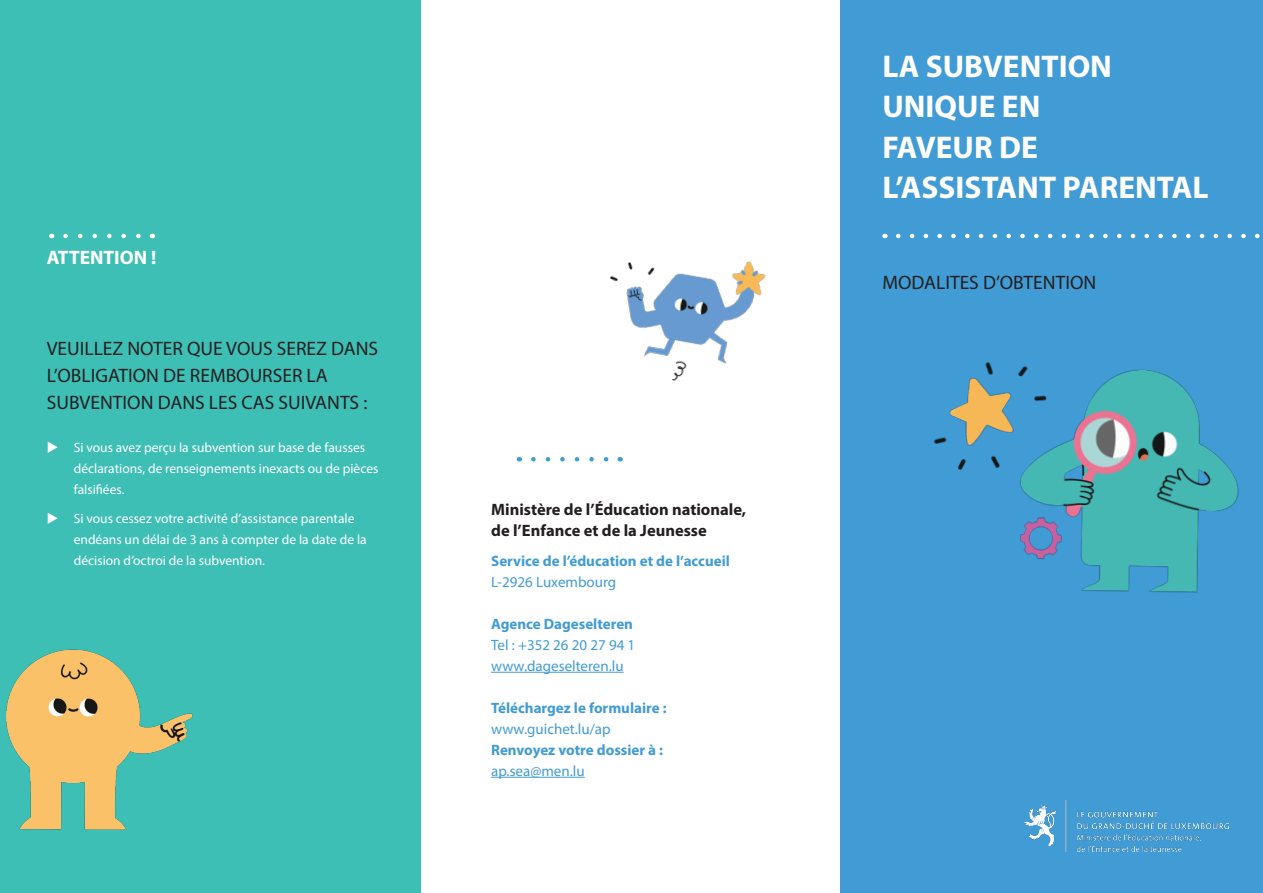
<style>
.page{position:relative;width:1263px;height:893px;background:#fff}
.page>*{position:absolute;margin:0;border:0;box-sizing:border-box;transform-origin:0 0}
.titre_2{font:700 31.5px/40.5px "Myriad Pro";color:#fff}
.titre_2-2{font:19.5px/27px "Myriad Pro";color:#231f20}
.titre_2-3{font:700 19.5px "Myriad Pro";color:#fff}
.gras_10{font:700 16.5px/21px "Myriad Pro";color:#231f20}
.texte_courant{font:700 15px/21px "Myriad Pro";color:#419bd5}
.texte_courant-2{font:15px/21px "Myriad Pro";color:#419bd5}
.t1{font:13.5px/21px "Myriad Pro";color:#fff}
.s1{font-weight:400}
</style>
<div class="page">
<div style="left:841px;top:0;width:422px;height:893px;background:#419bd5"></div>
<div style="left:0;top:0;width:421px;height:893px;background:#3ebfb5"></div>
<hr style="left:491px;top:672px;width:133px;height:1px;background:#419bd5">
<hr style="left:491px;top:777px;width:94px;height:1px;background:#419bd5">
<img style="left:6px;top:649px;width:187px;height:181px">
<img style="left:610px;top:261px;width:156px;height:120px">
<img style="left:934px;top:362px;width:305px;height:231px">
<svg style="left:898px;top:234px;width:362px;height:4px"></svg>
<svg style="left:66px;top:234px;width:75px;height:4px"></svg>
<svg style="left:533px;top:457px;width:76px;height:4px"></svg>
<div style="left:186px;top:732px;width:34px;height:39px;background:#3ebfb5;border-radius:50%"></div>
<div style="left:186px;top:642px;width:34px;height:38px;background:#3ebfb5;border-radius:50%"></div>
<img style="left:1025px;top:800px;width:204px;height:51px">
<p class="titre_2-3" style="left:47px;top:245px;width:111px">ATTENTION !</p>
<p class="titre_2-2" style="left:47px;top:335px;width:333px">VEUILLEZ NOTER QUE VOUS SEREZ DANS<br>L’OBLIGATION DE REMBOURSER LA<br>SUBVENTION DANS LES CAS SUIVANTS :</p>
<p class="t1" style="left:74px;top:436px;width:306px">Si vous avez perçu la subvention sur base de fausses déclarations, de renseignements inexacts ou de pièces falsifiées.</p>
<p class="t1" style="left:74px;top:508px;width:294px">Si vous cessez votre activité d’assistance parentale endéans un délai de 3 ans à compter de la date de la décision d’octroi de la subvention.</p>
<p class="gras_10" style="left:491px;top:499px;width:256px">Ministère de l’Éducation nationale, de l’Enfance et de la Jeunesse</p>
<p class="texte_courant" style="left:491px;top:550px;width:240px">Service de l’éducation et de l’accueil</p>
<p class="texte_courant-2" style="left:491px;top:571px;width:127px">L-2926 Luxembourg</p>
<p class="texte_courant" style="left:491px;top:613px;width:143px">Agence Dageselteren</p>
<p class="texte_courant-2" style="left:491px;top:634px;width:146px">Tel : +352 26 20 27 94 1 www.dageselteren.lu</p>
<p class="texte_courant" style="left:491px;top:697px;width:177px">Téléchargez le formulaire :</p>
<p class="texte_courant-2" style="left:491px;top:718px;width:121px">www.guichet.lu/ap</p>
<p class="texte_courant" style="left:491px;top:739px;width:173px">Renvoyez votre dossier à : <span class="s1">ap.sea@men.lu</span></p>
<p class="titre_2" style="left:882px;top:45px;width:328px">LA SUBVENTION<br>UNIQUE EN<br>FAVEUR DE<br>L’ASSISTANT PARENTAL</p>
<p class="titre_2-2" style="left:882px;top:268px;width:215px">MODALITES D’OBTENTION</p>
</div>
